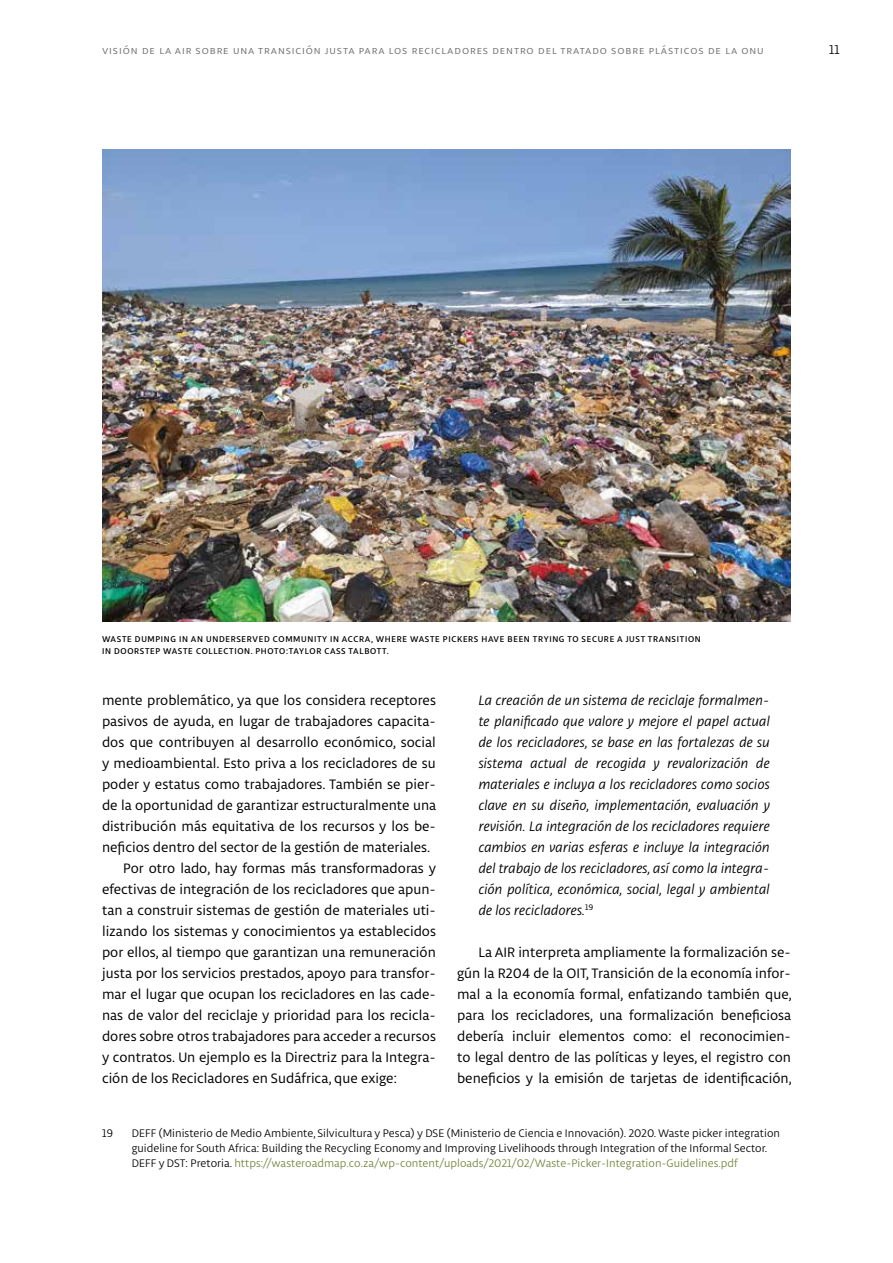
<style>
.page{position:relative;width:893px;height:1263px;background:#fff}
.page>*{position:absolute;margin:0;border:0;box-sizing:border-box;transform-origin:0 0}
.t1{font:14.55px/21px "Libertad";color:#000;text-align:justify}
.t2{font:italic 14.55px/21px "Libertad";color:#000;text-align:justify}
.t3{font:13.5px "Libertad";color:#000}
.t4{font:12px "Libertad";letter-spacing:.075em;color:#706f6f}
.t5{font:11.7px/15px "Libertad";color:#000}
.t6{font:500 9px/12px "Libertad";letter-spacing:.075em;color:#000}
.s1{color:#74843c}
</style>
<div class="page">
<img style="left:102px;top:150px;width:689px;height:471px">
<p class="t4" style="left:102px;top:43px;width:663px">visión de la air sobre una transición justa para los recicladores dentro del tratado sobre plásticos de la onu</p>
<p class="t3" style="left:829px;top:41px;width:12px">11</p>
<p class="t6" style="left:102px;top:633px;width:600px">WASTE DUMPING IN AN UNDERSERVED COMMUNITY IN ACCRA, WHERE WASTE PICKERS HAVE BEEN TRYING TO SECURE A JUST TRANSITION<br>IN DOORSTEP WASTE COLLECTION. PHOTO:TAYLOR CASS TALBOTT.</p>
<p class="t1" style="left:102px;top:689px;width:335px">mente problemático, ya que los considera receptores</p>
<p class="t1" style="left:102px;top:710px;width:335px">pasivos de ayuda, en lugar de trabajadores capacita-</p>
<p class="t1" style="left:102px;top:731px;width:335px">dos que contribuyen al desarrollo económico, social</p>
<p class="t1" style="left:102px;top:752px;width:335px">y medioambiental. Esto priva a los recicladores de su</p>
<p class="t1" style="left:102px;top:773px;width:335px">poder y estatus como trabajadores. También se pier-</p>
<p class="t1" style="left:102px;top:794px;width:336px">de la oportunidad de garantizar estructuralmente una</p>
<p class="t1" style="left:102px;top:815px;width:335px">distribución más equitativa de los recursos y los be-</p>
<p class="t1" style="left:102px;top:836px;width:330px">neficios dentro del sector de la gestión de materiales.</p>
<p class="t1" style="left:123px;top:857px;width:314px">Por otro lado, hay formas más transformadoras y</p>
<p class="t1" style="left:102px;top:878px;width:335px">efectivas de integración de los recicladores que apun-</p>
<p class="t1" style="left:102px;top:899px;width:335px">tan a construir sistemas de gestión de materiales uti-</p>
<p class="t1" style="left:102px;top:920px;width:335px">lizando los sistemas y conocimientos ya establecidos</p>
<p class="t1" style="left:102px;top:941px;width:335px">por ellos, al tiempo que garantizan una remuneración</p>
<p class="t1" style="left:102px;top:962px;width:335px">justa por los servicios prestados, apoyo para transfor-</p>
<p class="t1" style="left:102px;top:983px;width:335px">mar el lugar que ocupan los recicladores en las cade-</p>
<p class="t1" style="left:102px;top:1004px;width:335px">nas de valor del reciclaje y prioridad para los recicla-</p>
<p class="t1" style="left:102px;top:1025px;width:335px">dores sobre otros trabajadores para acceder a recursos</p>
<p class="t1" style="left:102px;top:1046px;width:335px">y contratos. Un ejemplo es la Directriz para la Integra-</p>
<p class="t1" style="left:102px;top:1067px;width:296px">ción de los Recicladores en Sudáfrica, que exige:</p>
<p class="t2" style="left:478px;top:689px;width:293px">La creación de un sistema de reciclaje formalmen&shy;te planificado que valore y mejore el papel actual de los recicladores, se base en las fortalezas de su sistema actual de recogida y revalorización de materiales e incluya a los recicladores como socios clave en su diseño, implementación, evaluación y revisión. La integración de los recicladores requiere cambios en varias esferas e incluye la integración del trabajo de los recicladores, así como la integra&shy;ción política, económica, social, legal y ambiental de los recicladores.<sup>19</sup></p>
<p class="t1" style="left:457px;top:941px;width:336px;text-indent:21px">La AIR interpreta ampliamente la formalización se&shy;gún la R204 de la OIT, Transición de la economía infor&shy;mal a la economía formal, enfatizando también que, para los recicladores, una formalización beneficiosa debería incluir elementos como: el reconocimien&shy;to legal dentro de las políticas y leyes, el registro con beneficios y la emisión de tarjetas de identificación,</p>
<p class="t5" style="left:102px;top:1125px;width:13px">19</p>
<p class="t5" style="left:132px;top:1125px;width:650px">DEFF (Ministerio de Medio Ambiente, Silvicultura y Pesca) y DSE (Ministerio de Ciencia e Innovación). 2020. Waste picker integration guideline for South Africa: Building the Recycling Economy and Improving Livelihoods through Integration of the Informal Sector.<br>DEFF y DST: Pretoria. <span class="s1">https://wasteroadmap.co.za/wp-content/uploads/2021/02/Waste-Picker-Integration-Guidelines.pdf</span></p>
</div>
